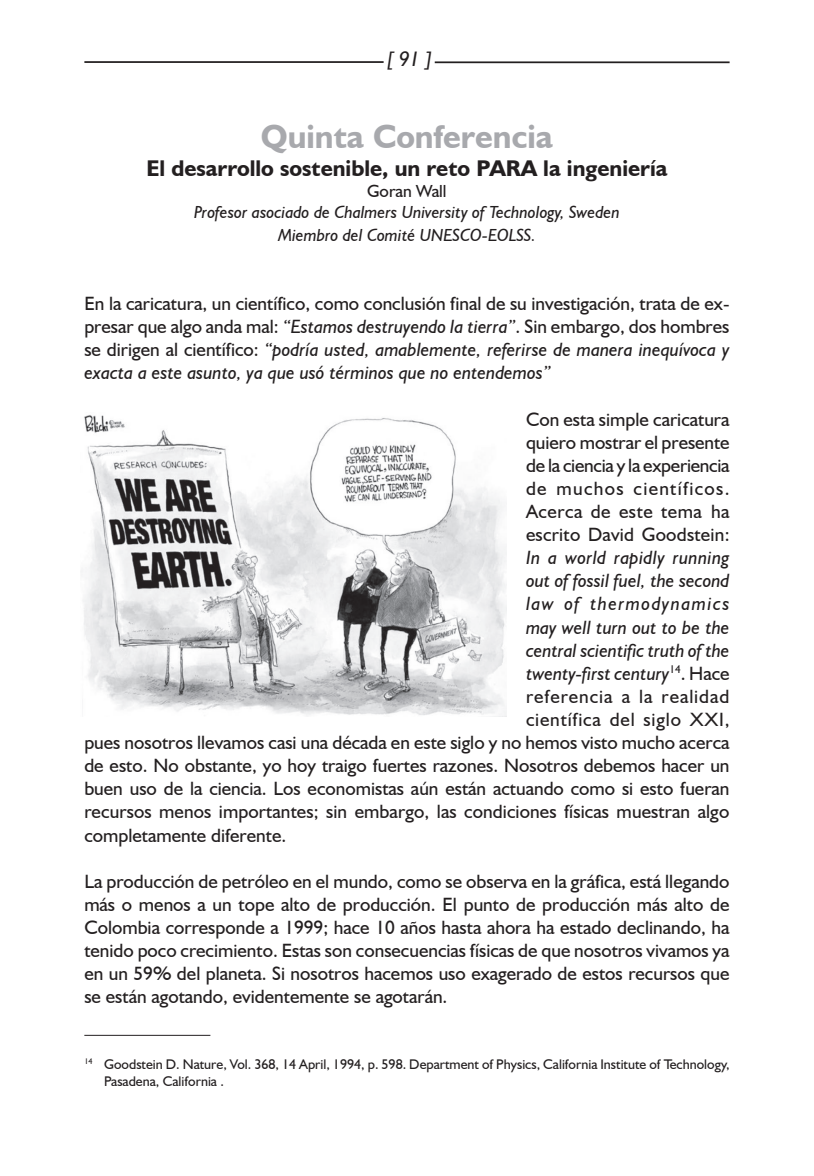
<style>
.page{position:relative;width:814px;height:1176px;background:#fff}
.page>*{position:absolute;margin:0;border:0;box-sizing:border-box;transform-origin:0 0}
.t1{font:700 33.25px "Humanist 521 BT";color:#a8a9ad}
.t2{font:700 22.75px "Humanist 521 BT";color:#231f20}
.t3{font:italic 21px "Humanist 521 BT";color:#231f20}
.t4{font:19.25px/23.1px "Humanist 521 BT";color:#231f20;text-align:justify}
.t5{font:italic 19.25px "Humanist 521 BT";color:#231f20}
.t6{font:19.25px "Humanist 521 BT";letter-spacing:.04em;color:#231f20}
.t7{font:19.25px "Humanist 521 BT";letter-spacing:.05em;color:#231f20}
.t8{font:italic 19.25px "Humanist 521 BT";letter-spacing:.075em;color:#231f20}
.t9{font:italic 17.5px/23.1px "Humanist 521 BT";color:#231f20;text-align:center}
.t10{font:17.5px "Humanist 521 BT";color:#231f20}
.t11{font:14px/16.8px "Humanist 521 BT";color:#231f20}
.s1{font-style:italic}
.s2{font-style:normal}
</style>
<div class="page">
<hr style="left:84px;top:61px;width:299px;height:2px;background:#231f20">
<hr style="left:435px;top:61px;width:294px;height:2px;background:#231f20">
<hr style="left:84px;top:1035px;width:126px;height:1px;background:#231f20">
<img style="left:81px;top:415px;width:425px;height:301px">
<p class="t3" style="left:386px;top:46px;width:47px">[ 91 ]</p>
<h1 class="t1" style="left:261px;top:116px;width:293px">Quinta Conferencia</h1>
<p class="t2" style="left:146px;top:154px;width:522px">El desarrollo sostenible, un reto PARA la ingeniería</p>
<p class="t10" style="left:367px;top:180px;width:81px">Goran Wall</p>
<p class="t9" style="left:194px;top:200px;width:427px">Profesor asociado de Chalmers University of Technology, Sweden<br>Miembro del Comité UNESCO-EOLSS.</p>
<p class="t4" style="left:84px;top:291px;width:646px">En la caricatura, un científico, como conclusión final de su investigación, trata de ex&shy;presar que algo anda mal: <span class="s1">“Estamos destruyendo la tierra”</span>. Sin embargo, dos hombres se dirigen al científico: <span class="s1">“podría usted, amablemente, referirse de manera inequívoca y exacta a este asunto, ya que usó términos que no entendemos”</span></p>
<p class="t4" style="left:526px;top:407px;width:205px">Con esta simple caricatura quiero mostrar el presente de la ciencia y la experiencia de muchos científicos.<br>Acerca de este tema ha escrito David Goodstein:</p>
<p class="t5" style="left:526px;top:546px;width:205px">In a world rapidly running</p>
<p class="t5" style="left:526px;top:569px;width:205px">out of fossil fuel, the second</p>
<p class="t8" style="left:526px;top:592px;width:205px">law of thermodynamics</p>
<p class="t5" style="left:526px;top:615px;width:205px">may well turn out to be the</p>
<p class="t5" style="left:526px;top:638px;width:205px">central scientific truth of the</p>
<p class="t5" style="left:526px;top:661px;width:205px">twenty-first century<sup>14</sup><span class="s2">. Hace</span></p>
<p class="t7" style="left:526px;top:684px;width:205px">referencia a la realidad</p>
<p class="t6" style="left:526px;top:707px;width:205px">científica del siglo XXI,</p>
<p class="t4" style="left:84px;top:730px;width:646px">pues nosotros llevamos casi una década en este siglo y no hemos visto mucho acerca</p>
<p class="t4" style="left:84px;top:753px;width:646px">de esto. No obstante, yo hoy traigo fuertes razones. Nosotros debemos hacer un</p>
<p class="t4" style="left:84px;top:777px;width:646px">buen uso de la ciencia. Los economistas aún están actuando como si esto fueran</p>
<p class="t4" style="left:84px;top:800px;width:646px">recursos menos importantes; sin embargo, las condiciones físicas muestran algo</p>
<p class="t4" style="left:84px;top:823px;width:203px">completamente diferente.</p>
<p class="t4" style="left:84px;top:869px;width:646px">La producción de petróleo en el mundo, como se observa en la gráfica, está llegando más o menos a un tope alto de producción. El punto de producción más alto de Colombia corresponde a 1999; hace 10 años hasta ahora ha estado declinando, ha tenido poco crecimiento. Estas son consecuencias físicas de que nosotros vivamos ya en un 59% del planeta. Si nosotros hacemos uso exagerado de estos recursos que se están agotando, evidentemente se agotarán.</p>
<p class="t11" style="left:104px;top:1055px;width:627px;text-indent:-20px"><sup>14</sup> Goodstein D. Nature, Vol. 368, 14 April, 1994, p. 598. Department of Physics, California Institute of Technology,<br>Pasadena, California .</p>
</div>
